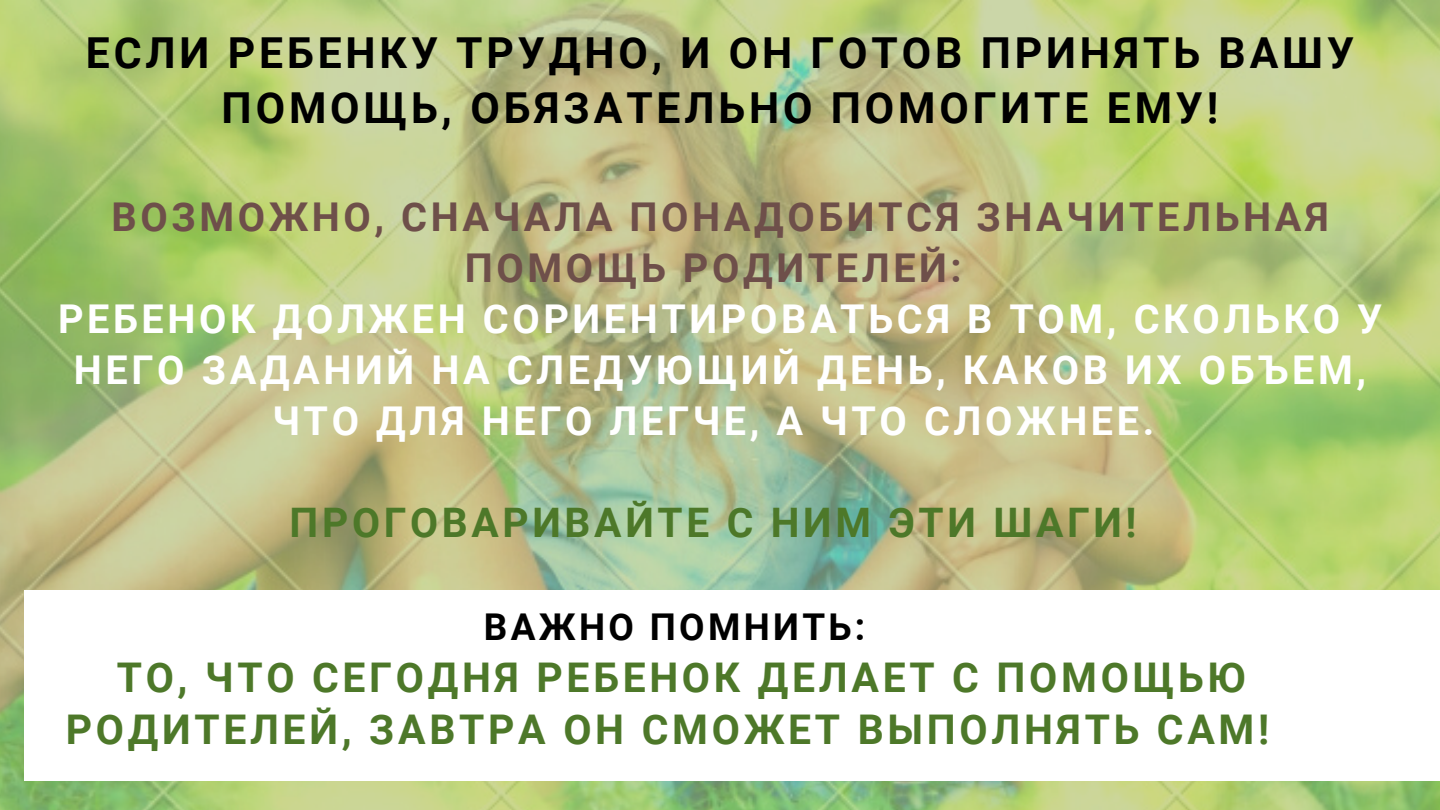
<style>
.page{position:relative;width:1440px;height:810px;background:#fff}
.page>*{position:absolute;margin:0;border:0;box-sizing:border-box;transform-origin:0 0}
.t1{font:700 42.7px/55.5px "Roboto";letter-spacing:.09em;color:#000;text-align:center}
.t2{font:700 40.9px/52.5px "Roboto";letter-spacing:.09em;color:#4d7829}
.t3{font:700 40.7px "Roboto";letter-spacing:.09em;color:#4d7829}
.t4{font:700 39.7px/51px "Roboto";letter-spacing:.09em;color:#fff;text-align:center}
.t5{font:700 39.7px/51px "Roboto";letter-spacing:.09em;color:#6e4f4a;text-align:center}
.t6{font:700 36.9px "Roboto";letter-spacing:.09em;color:#000}
</style>
<div class="page">
<img style="left:0;top:0;width:1440px;height:810px">
<div style="left:24px;top:590px;width:1416px;height:191px;background:#fff"></div>
<p class="t1" style="left:86px;top:26px;width:1270px">ЕСЛИ РЕБЕНКУ ТРУДНО, И ОН ГОТОВ ПРИНЯТЬ ВАШУ<br>ПОМОЩЬ, ОБЯЗАТЕЛЬНО ПОМОГИТЕ ЕМУ!</p>
<p class="t5" style="left:111px;top:192px;width:1219px">ВОЗМОЖНО, СНАЧАЛА ПОНАДОБИТСЯ ЗНАЧИТЕЛЬНАЯ<br>ПОМОЩЬ РОДИТЕЛЕЙ:</p>
<p class="t4" style="left:58px;top:294px;width:1326px">РЕБЕНОК ДОЛЖЕН СОРИЕНТИРОВАТЬСЯ В ТОМ, СКОЛЬКО У<br>НЕГО ЗАДАНИЙ НА СЛЕДУЮЩИЙ ДЕНЬ, КАКОВ ИХ ОБЪЕМ,<br>ЧТО ДЛЯ НЕГО ЛЕГЧЕ, А ЧТО СЛОЖНЕЕ.</p>
<p class="t3" style="left:290px;top:500px;width:849px">ПРОГОВАРИВАЙТЕ С НИМ ЭТИ ШАГИ!</p>
<p class="t6" style="left:484px;top:606px;width:383px">ВАЖНО ПОМНИТЬ:</p>
<p class="t2" style="left:66px;top:652px;width:1205px;text-indent:51px">ТО, ЧТО СЕГОДНЯ РЕБЕНОК ДЕЛАЕТ С ПОМОЩЬЮ<br>РОДИТЕЛЕЙ, ЗАВТРА ОН СМОЖЕТ ВЫПОЛНЯТЬ САМ!</p>
</div>
